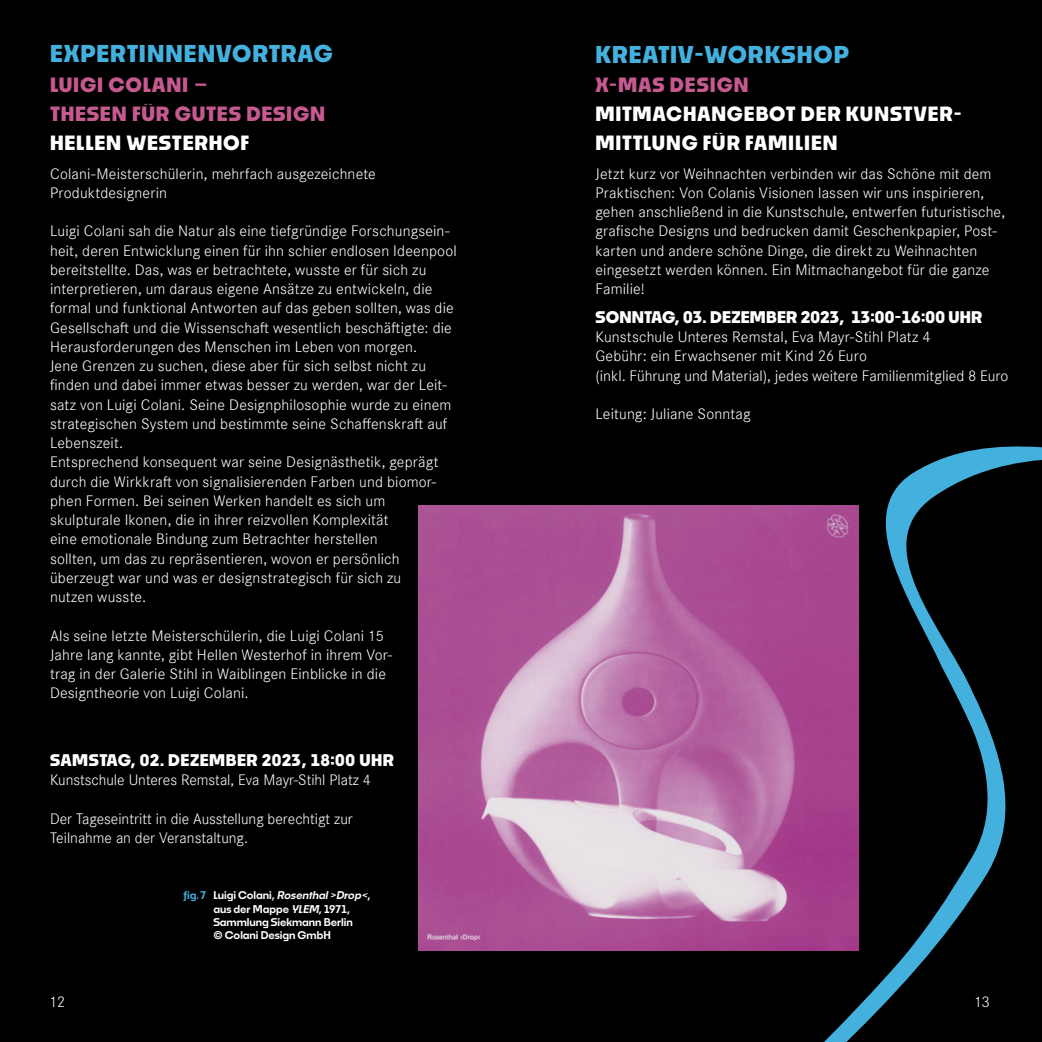
<style>
.page{position:relative;width:1042px;height:1042px;background:#000}
.page>*{position:absolute;margin:0;border:0;box-sizing:border-box;transform-origin:0 0}
.t1{font:700 22.75px "Noka";letter-spacing:.04em;color:#43b0de}
.t2{font:700 19.25px/28.9px "Noka";letter-spacing:.035em;color:#fff}
.t3{font:700 19.25px/28.9px "Noka";letter-spacing:.035em;color:#c65990}
.t4{font:300 15.75px/19.2px "Corporate S Pro";letter-spacing:.01em;color:#fff}
.t5{font:700 15.75px "Noka";letter-spacing:.01em;color:#fff}
.t6{font:700 15.75px "Noka";letter-spacing:.03em;color:#fff}
.t7{font:600 10.5px/13.1px "Noka";letter-spacing:-.005em;color:#fff}
.s1{color:#43b0de}
.s2{font-style:italic}
</style>
<div class="page">
<svg style="left:418px;top:446px;width:624px;height:596px"></svg>
<img style="left:418px;top:506px;width:440px;height:444px">
<h1 class="t1" style="left:50px;top:39px;width:284px">EXPERTINNENVORTRAG</h1>
<p class="t3" style="left:50px;top:70px;width:277px">LUIGI COLANI –<br>THESEN FÜR GUTES DESIGN</p>
<p class="t2" style="left:50px;top:128px;width:201px">HELLEN WESTERHOF</p>
<p class="t4" style="left:50px;top:163px;width:327px">Colani-Meisterschülerin, mehrfach ausgezeichnete<br>Produktdesignerin</p>
<p class="t4" style="left:50px;top:220px;width:408px">Luigi Colani sah die Natur als eine tiefgründige Forschungsein&shy;heit, deren Entwicklung einen für ihn schier endlosen Ideenpool bereitstellte. Das, was er betrachtete, wusste er für sich zu interpretieren, um daraus eigene Ansätze zu entwickeln, die formal und funktional Antworten auf das geben sollten, was die Gesellschaft und die Wissenschaft wesentlich beschäftigte: die Herausforderungen des Menschen im Leben von morgen.<br>Jene Grenzen zu suchen, diese aber für sich selbst nicht zu finden und dabei immer etwas besser zu werden, war der Leit&shy;satz von Luigi Colani. Seine Designphilosophie wurde zu einem strategischen System und bestimmte seine Schaffenskraft auf Lebenszeit.<br>Entsprechend konsequent war seine Designästhetik, geprägt durch die Wirkkraft von signalisierenden Farben und biomor&shy;phen Formen. Bei seinen Werken handelt es sich um skulpturale Ikonen, die in ihrer reizvollen Komplexität<br>eine emotionale Bindung zum Betrachter herstellen<br>sollten, um das zu repräsentieren, wovon er persönlich überzeugt war und was er designstrategisch für sich zu<br>nutzen wusste.</p>
<p class="t4" style="left:50px;top:625px;width:344px">Als seine letzte Meisterschülerin, die Luigi Colani 15<br>Jahre lang kannte, gibt Hellen Westerhof in ihrem Vor&shy;trag in der Galerie Stihl in Waiblingen Einblicke in die Designtheorie von Luigi Colani.</p>
<p class="t6" style="left:50px;top:750px;width:345px">SAMSTAG, 02. DEZEMBER 2023, 18:00 UHR</p>
<p class="t4" style="left:50px;top:769px;width:322px">Kunstschule Unteres Remstal, Eva Mayr-Stihl Platz 4</p>
<p class="t4" style="left:50px;top:808px;width:304px">Der Tageseintritt in die Ausstellung berechtigt zur<br>Teilnahme an der Veranstaltung.</p>
<p class="t7" style="left:213px;top:888px;width:158px;text-indent:-30px"><span class="s1">fig.7</span> Luigi Colani, <span class="s2">Rosenthal&gt;Drop&lt;</span>, aus der Mappe <span class="s2">YLEM</span>, 1971,<br>Sammlung Siekmann Berlin<br>© Colani Design GmbH</p>
<h1 class="t1" style="left:595px;top:40px;width:255px">KREATIV-WORKSHOP</h1>
<p class="t3" style="left:595px;top:70px;width:155px">X-MAS DESIGN</p>
<p class="t2" style="left:595px;top:99px;width:368px">MITMACHANGEBOT DER KUNSTVER-<br>MITTLUNG FÜR FAMILIEN</p>
<p class="t4" style="left:595px;top:163px;width:411px">Jetzt kurz vor Weihnachten verbinden wir das Schöne mit dem Praktischen: Von Colanis Visionen lassen wir uns inspirieren, gehen anschließend in die Kunstschule, entwerfen futuristische, grafische Designs und bedrucken damit Geschenkpapier, Post&shy;karten und andere schöne Dinge, die direkt zu Weihnachten eingesetzt werden können. Ein Mitmachangebot für die ganze Familie!</p>
<p class="t5" style="left:595px;top:307px;width:388px">SONNTAG, 03. DEZEMBER 2023, 13:00-16:00 UHR</p>
<p class="t4" style="left:595px;top:326px;width:414px">Kunstschule Unteres Remstal, Eva Mayr-Stihl Platz 4<br>Gebühr: ein Erwachsener mit Kind 26 Euro<br>(inkl. Führung und Material), jedes weitere Familienmitglied 8 Euro</p>
<p class="t4" style="left:595px;top:403px;width:157px">Leitung: Juliane Sonntag</p>
<p class="t4" style="left:50px;top:990px;width:17px">12</p>
<p class="t4" style="left:974px;top:990px;width:17px">13</p>
</div>
